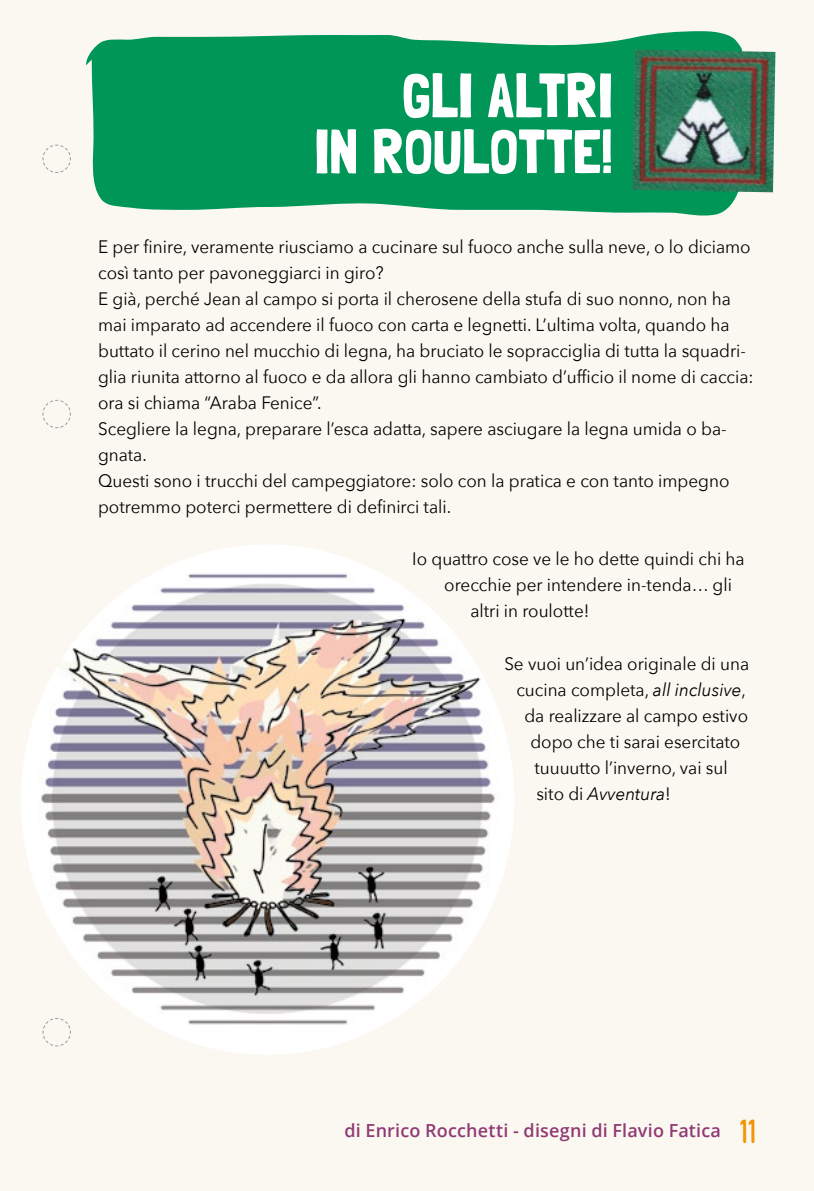
<style>
.page{position:relative;width:814px;height:1191px;background:#faf8f1}
.page>*{position:absolute;margin:0;border:0;box-sizing:border-box;transform-origin:0 0}
.t1{font:62px/56px "Londrina Solid";letter-spacing:-.005em;color:#fff;text-align:right;scale:.96 1}
.t2{font:32px "Swistblnk Monthoers";color:#f39200}
.t3{font:18px/26px "Avenir Next";color:#000;scale:.95 1}
.t4{font:600 18px "Open Sans";letter-spacing:.01em;color:#903a75}
.t5{font:italic 18px "Avenir Next";color:#000;scale:.95 1}
.s1{font-style:italic}
.s2{font-style:normal}
</style>
<div class="page">
<svg style="left:42px;top:144px;width:29px;height:29px"></svg>
<svg style="left:42px;top:399px;width:29px;height:30px"></svg>
<svg style="left:86px;top:31px;width:656px;height:184px;background:#159e65"></svg>
<img style="left:632px;top:49px;width:143px;height:143px">
<img style="left:21px;top:545px;width:493px;height:509px">
<h1 class="t1" style="left:314px;top:67px;width:312px">GLI ALTRI<br>IN ROULOTTE!</h1>
<p class="t3" style="left:98px;top:233px;width:691px">E per finire, veramente riusciamo a cucinare sul fuoco anche sulla neve, o lo diciamo così tanto per pavoneggiarci in giro?<br>E già, perché Jean al campo si porta il cherosene della stufa di suo nonno, non ha mai imparato ad accendere il fuoco con carta e legnetti. L’ultima volta, quando ha buttato il cerino nel mucchio di legna, ha bruciato le sopracciglia di tutta la squadri&shy;glia riunita attorno al fuoco e da allora gli hanno cambiato d’ufficio il nome di caccia: ora si chiama “Araba Fenice”.<br>Scegliere la legna, preparare l’esca adatta, sapere asciugare la legna umida o ba&shy;gnata.<br>Questi sono i trucchi del campeggiatore: solo con la pratica e con tanto impegno potremmo poterci permettere di definirci tali.</p>
<p class="t3" style="left:412px;top:545px;width:351px">Io quattro cose ve le ho dette quindi chi ha</p>
<p class="t3" style="left:444px;top:571px;width:304px">orecchie per intendere in-tenda… gli</p>
<p class="t3" style="left:470px;top:597px;width:127px">altri in roulotte!</p>
<p class="t3" style="left:504px;top:649px;width:259px">Se vuoi un’idea originale di una</p>
<p class="t3" style="left:516px;top:675px;width:243px">cucina completa, <span class="s1">all inclusive</span>,</p>
<p class="t3" style="left:524px;top:701px;width:237px">da realizzare al campo estivo</p>
<p class="t3" style="left:530px;top:727px;width:222px">dopo che ti sarai esercitato</p>
<p class="t3" style="left:534px;top:753px;width:205px">tuuuutto l’inverno, vai sul</p>
<p class="t5" style="left:536px;top:778px;width:143px"><span class="s2">sito di</span> Avventura<span class="s2">!</span></p>
<p class="t4" style="left:344px;top:1117px;width:378px">di Enrico Rocchetti - disegni di Flavio Fatica</p>
<h2 class="t2" style="left:739px;top:1112px;width:18px">11</h2>
</div>
